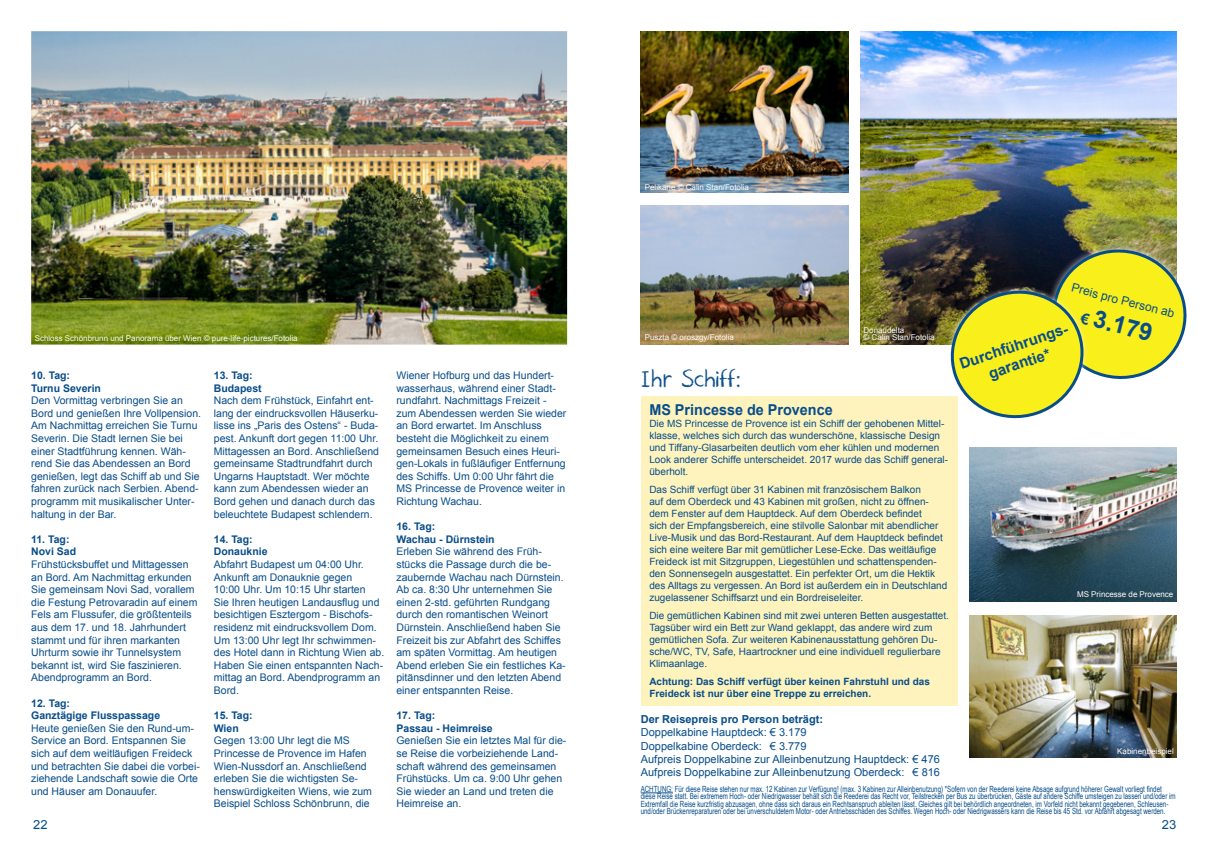
<style>
.page{position:relative;width:1208px;height:859px;background:#fff}
.page>*{position:absolute;margin:0;border:0;box-sizing:border-box;transform-origin:0 0}
.t1{font:28px "DK Nouveau Crayon";letter-spacing:-.03em;color:#084d8a;scale:1.1 1}
.t2{font:700 24px "Arial";color:#084d8a}
.Hotelbeschreibung{font:700 15px "Arial";color:#084d8a}
.Hotelbeschreibung-2{font:700 15px "Arial";color:#084d8a;scale:.96 1}
.t3{font:12.5px "Arial";color:#064e89;scale:1.04 1}
.t4{font:12px "Arial";color:#084d8a}
.t5{font:11px/13.2px "Arial";color:#084d8a}
.t6{font:700 11px "Arial";color:#084d8a}
.Reisebeschreibung{font:10.5px/12.6px "Arial";color:#084d8a}
.Überschriften_Reiseb{font:700 10.5px "Arial";color:#084d8a}
.Hotelbeschreibung-3{font:10px/12px "Arial";color:#084d8a}
.Hotelbeschreibung-4{font:700 10px/12px "Arial";color:#084d8a}
.t7{font:8.5px/7.5px "Arial Narrow";color:#084d8a;scale:.89 1}
.t8{font:8px/7px "Arial";color:#fcfcfc}
</style>
<div class="page">
<img style="left:31px;top:31px;width:536px;height:314px">
<hr style="left:641px;top:792px;width:32px;height:1px;background:#084d8a">
<div style="left:641px;top:396px;width:316px;height:310px;background:#fef3bd"></div>
<img style="left:860px;top:32px;width:316px;height:312px">
<img style="left:969px;top:448px;width:207px;height:153px">
<img style="left:969px;top:616px;width:207px;height:141px">
<img style="left:641px;top:31px;width:207px;height:162px">
<img style="left:641px;top:205px;width:207px;height:140px">
<svg style="left:926px;top:225px;width:261px;height:219px"></svg>
<p class="t8" style="left:35px;top:335px;width:264px">Schloss Schönbrunn und Panorama über Wien © pure-life-pictures/Fotolia</p>
<p class="Überschriften_Reiseb" style="left:31px;top:368px;width:40px">10. Tag:</p>
<p class="Überschriften_Reiseb" style="left:31px;top:381px;width:71px">Turnu Severin</p>
<p class="Reisebeschreibung" style="left:31px;top:394px;width:171px">Den Vormittag verbringen Sie an<br>Bord und genießen Ihre Vollpension.<br>Am Nachmittag erreichen Sie Turnu<br>Severin. Die Stadt lernen Sie bei einer Stadtführung kennen. Wäh&shy;rend Sie das Abendessen an Bord genießen, legt das Schiff ab und Sie fahren zurück nach Serbien. Abend&shy;programm mit musikalischer Unter&shy;haltung in der Bar.</p>
<p class="Überschriften_Reiseb" style="left:31px;top:532px;width:40px">11. Tag:</p>
<p class="Überschriften_Reiseb" style="left:31px;top:545px;width:46px">Novi Sad</p>
<p class="Reisebeschreibung" style="left:31px;top:558px;width:168px">Frühstücksbuffet und Mittagessen an Bord. Am Nachmittag erkunden<br>Sie gemeinsam Novi Sad, vorallem die Festung Petrovaradin auf einem<br>Fels am Flussufer, die größtenteils aus dem 17. und 18. Jahrhundert stammt und für ihren markanten<br>Uhrturm sowie ihr Tunnelsystem bekannt ist, wird Sie faszinieren.<br>Abendprogramm an Bord.</p>
<p class="Überschriften_Reiseb" style="left:31px;top:696px;width:40px">12. Tag:</p>
<p class="Überschriften_Reiseb" style="left:31px;top:708px;width:130px">Ganztägige Flusspassage</p>
<p class="Reisebeschreibung" style="left:31px;top:722px;width:170px">Heute genießen Sie den Rund-um-<br>Service an Bord. Entspannen Sie sich auf dem weitläufigen Freideck und betrachten Sie dabei die vorbei&shy;ziehende Landschaft sowie die Orte und Häuser am Donauufer.</p>
<p class="Überschriften_Reiseb" style="left:214px;top:368px;width:40px">13. Tag:</p>
<p class="Überschriften_Reiseb" style="left:214px;top:381px;width:49px">Budapest</p>
<p class="Reisebeschreibung" style="left:214px;top:394px;width:167px">Nach dem Frühstück, Einfahrt ent&shy;lang der eindrucksvollen Häuserku&shy;lisse ins „Paris des Ostens“ - Buda&shy;pest. Ankunft dort gegen 11:00 Uhr.<br>Mittagessen an Bord. Anschließend gemeinsame Stadtrundfahrt durch Ungarns Hauptstadt. Wer möchte kann zum Abendessen wieder an Bord gehen und danach durch das beleuchtete Budapest schlendern.</p>
<p class="Überschriften_Reiseb" style="left:214px;top:532px;width:40px">14. Tag:</p>
<p class="Überschriften_Reiseb" style="left:214px;top:545px;width:55px">Donauknie</p>
<p class="Reisebeschreibung" style="left:214px;top:558px;width:172px">Abfahrt Budapest um 04:00 Uhr.<br>Ankunft am Donauknie gegen<br>10:00 Uhr. Um 10:15 Uhr starten<br>Sie Ihren heutigen Landausflug und besichtigen Esztergom - Bischofs&shy;residenz mit eindrucksvollem Dom.<br>Um 13:00 Uhr legt Ihr schwimmen&shy;des Hotel dann in Richtung Wien ab.<br>Haben Sie einen entspannten Nach&shy;mittag an Bord. Abendprogramm an<br>Bord.</p>
<p class="Überschriften_Reiseb" style="left:214px;top:708px;width:40px">15. Tag:</p>
<p class="Überschriften_Reiseb" style="left:214px;top:721px;width:26px">Wien</p>
<p class="Reisebeschreibung" style="left:214px;top:735px;width:160px">Gegen 13:00 Uhr legt die MS<br>Princesse de Provence im Hafen<br>Wien-Nussdorf an. Anschließend erleben Sie die wichtigsten Se&shy;henswürdigkeiten Wiens, wie zum<br>Beispiel Schloss Schönbrunn, die</p>
<p class="Reisebeschreibung" style="left:396px;top:369px;width:171px">Wiener Hofburg und das Hundert&shy;wasserhaus, während einer Stadt&shy;rundfahrt. Nachmittags Freizeit - zum Abendessen werden Sie wieder an Bord erwartet. Im Anschluss besteht die Möglichkeit zu einem gemeinsamen Besuch eines Heuri&shy;gen-Lokals in fußläufiger Entfernung des Schiffs. Um 0:00 Uhr fährt die<br>MS Princesse de Provence weiter in<br>Richtung Wachau.</p>
<p class="Überschriften_Reiseb" style="left:396px;top:519px;width:40px">16. Tag:</p>
<p class="Überschriften_Reiseb" style="left:396px;top:532px;width:100px">Wachau - Dürnstein</p>
<p class="Reisebeschreibung" style="left:396px;top:546px;width:171px">Erleben Sie während des Früh&shy;stücks die Passage durch die be&shy;zaubernde Wachau nach Dürnstein.<br>Ab ca. 8:30 Uhr unternehmen Sie einen 2-std. geführten Rundgang durch den romantischen Weinort<br>Dürnstein. Anschließend haben Sie<br>Freizeit bis zur Abfahrt des Schiffes am späten Vormittag. Am heutigen<br>Abend erleben Sie ein festliches Ka&shy;pitänsdinner und den letzten Abend einer entspannten Reise.</p>
<p class="Überschriften_Reiseb" style="left:396px;top:708px;width:40px">17. Tag:</p>
<p class="Überschriften_Reiseb" style="left:396px;top:721px;width:98px">Passau - Heimreise</p>
<p class="Reisebeschreibung" style="left:396px;top:735px;width:171px">Genießen Sie ein letztes Mal für die&shy;se Reise die vorbeiziehende Land&shy;schaft während des gemeinsamen<br>Frühstücks. Um ca. 9:00 Uhr gehen<br>Sie wieder an Land und treten die<br>Heimreise an.</p>
<p class="t8" style="left:645px;top:183px;width:106px">Pelikane © Calin Stan/Fotolia</p>
<p class="t8" style="left:645px;top:334px;width:91px">Puszta © oroszgy/Fotolia</p>
<p class="t1" style="left:641px;top:365px;width:92px">Ihr Schiff:</p>
<p class="t8" style="left:863px;top:327px;width:73px">Donaudelta<br>© Calin Stan/Fotolia</p>
<p class="Hotelbeschreibung-2" style="left:649px;top:400px;width:192px">MS Princesse de Provence</p>
<p class="Hotelbeschreibung-3" style="left:649px;top:418px;width:300px">Die MS Princesse de Provence ist ein Schiff der gehobenen Mittel&shy;klasse, welches sich durch das wunderschöne, klassische Design und Tiffany-Glasarbeiten deutlich vom eher kühlen und modernen Look anderer Schiffe unterscheidet. 2017 wurde das Schiff general&shy;überholt.</p>
<p class="Hotelbeschreibung-3" style="left:649px;top:484px;width:299px">Das Schiff verfügt über 31 Kabinen mit französischem Balkon<br>auf dem Oberdeck und 43 Kabinen mit großen, nicht zu öffnen&shy;dem Fenster auf dem Hauptdeck. Auf dem Oberdeck befindet<br>sich der Empfangsbereich, eine stilvolle Salonbar mit abendlicher Live-Musik und das Bord-Restaurant. Auf dem Hauptdeck befindet sich eine weitere Bar mit gemütlicher Lese-Ecke. Das weitläufige Freideck ist mit Sitzgruppen, Liegestühlen und schattenspenden&shy;den Sonnensegeln ausgestattet. Ein perfekter Ort, um die Hektik des Alltags zu vergessen. An Bord ist außerdem ein in Deutschland zugelassener Schiffsarzt und ein Bordreiseleiter.</p>
<p class="Hotelbeschreibung-3" style="left:649px;top:610px;width:301px">Die gemütlichen Kabinen sind mit zwei unteren Betten ausgestattet.<br>Tagsüber wird ein Bett zur Wand geklappt, das andere wird zum gemütlichen Sofa. Zur weiteren Kabinenausstattung gehören Du&shy;sche/WC, TV, Safe, Haartrockner und eine individuell regulierbare Klimaanlage.</p>
<p class="Hotelbeschreibung-4" style="left:649px;top:676px;width:282px">Achtung: Das Schiff verfügt über keinen Fahrstuhl und das<br>Freideck ist nur über eine Treppe zu erreichen.</p>
<p class="t6" style="left:641px;top:712px;width:184px">Der Reisepreis pro Person beträgt:</p>
<p class="t5" style="left:641px;top:726px;width:167px">Doppelkabine Hauptdeck: € 3.179</p>
<p class="t5" style="left:641px;top:739px;width:167px">Doppelkabine Oberdeck: € 3.779</p>
<p class="t5" style="left:641px;top:752px;width:301px">Aufpreis Doppelkabine zur Alleinbenutzung Hauptdeck: € 476<br>Aufpreis Doppelkabine zur Alleinbenutzung Oberdeck: € 816</p>
<p class="t4" style="left:1074px;top:279px;width:108px;rotate:15deg">Preis pro Person ab</p>
<p class="t2" style="left:1097px;top:303px;width:62px;rotate:14deg">3.179</p>
<p class="Hotelbeschreibung" style="left:957px;top:355px;width:117px;rotate:-19deg">Durchführungs-</p>
<p class="Hotelbeschreibung" style="left:985px;top:364px;width:66px;rotate:-19deg">garantie*</p>
<p class="t8" style="left:1077px;top:591px;width:98px">MS Princesse de Provence</p>
<p class="t8" style="left:1117px;top:747px;width:58px">Kabinenbeispiel</p>
<p class="t7" style="left:641px;top:785px;width:602px">ACHTUNG: Für diese Reise stehen nur max. 12 Kabinen zur Verfügung! (max. 3 Kabinen zur Alleinbenutzung) *Sofern von der Reederei keine Absage aufgrund höherer Gewalt vorliegt findet diese Reise statt. Bei extremem Hoch- oder Niedrigwasser behält sich die Reederei das Recht vor, Teilstrecken per Bus zu überbrücken, Gäste auf andere Schiffe umsteigen zu lassen und/oder im Extremfall die Reise kurzfristig abzusagen, ohne dass sich daraus ein Rechtsanspruch ableiten lässt. Gleiches gilt bei behördlich angeordneten, im Vorfeld nicht bekannt gegebenen, Schleusen&shy;und/oder Brückenreparaturen oder bei unverschuldetem Motor- oder Antriebsschaden des Schiffes. Wegen Hoch- oder Niedrigwassers kann die Reise bis 45 Std. vor Abfahrt abgesagt werden.</p>
<p class="t3" style="left:33px;top:816px;width:15px">22</p>
<p class="t3" style="left:1161px;top:816px;width:15px">23</p>
</div>
